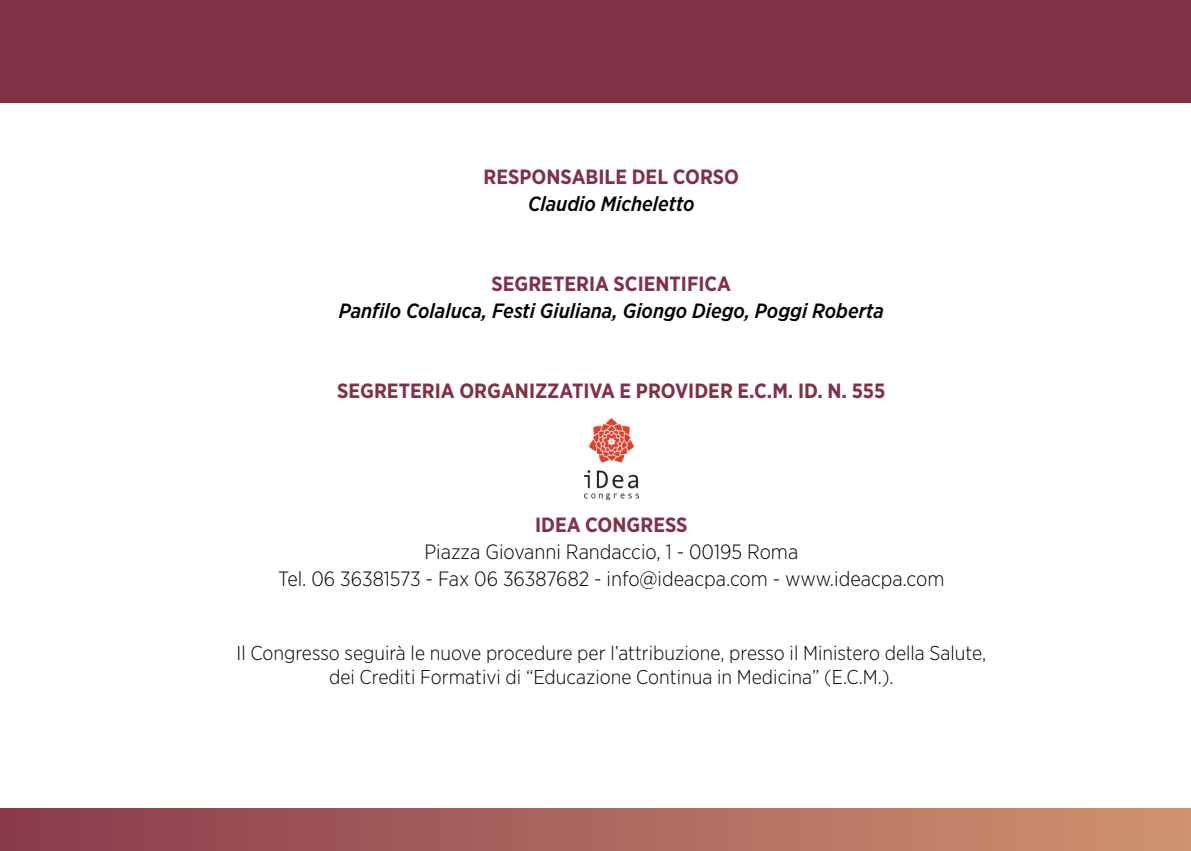
<style>
.page{position:relative;width:1191px;height:851px;background:#fff}
.page>*{position:absolute;margin:0;border:0;box-sizing:border-box;transform-origin:0 0}
.t1{font:700 20.6px "Gotham Narrow";color:#813146}
.t2{font:300 20.6px/26.8px "Gotham Narrow";color:#000;text-align:center}
.t3{font:italic 500 20.6px "Gotham Narrow";color:#000}
.t4{font:300 20px/24px "Gotham Narrow";color:#000;text-align:center}
</style>
<div class="page">
<img style="left:584px;top:417px;width:54px;height:82px">
<div style="left:0;top:0;width:1191px;height:102px;background:#813146"></div>
<div style="left:0;top:808px;width:1191px;height:42px;background:linear-gradient(to right,#893b4d,#d19370)"></div>
<p class="t1" style="left:483px;top:163px;width:257px">RESPONSABILE DEL CORSO</p>
<p class="t3" style="left:528px;top:190px;width:168px">Claudio Micheletto</p>
<p class="t1" style="left:491px;top:270px;width:241px">SEGRETERIA SCIENTIFICA</p>
<p class="t3" style="left:339px;top:297px;width:546px">Panfilo Colaluca, Festi Giuliana, Giongo Diego, Poggi Roberta</p>
<p class="t1" style="left:337px;top:378px;width:550px">SEGRETERIA ORGANIZZATIVA E PROVIDER E.C.M. ID. N. 555</p>
<p class="t1" style="left:535px;top:512px;width:154px">IDEA CONGRESS</p>
<p class="t2" style="left:278px;top:538px;width:667px">Piazza Giovanni Randaccio, 1 - 00195 Roma<br>Tel. 06 36381573 - Fax 06 36387682 - info@ideacpa.com - www.ideacpa.com</p>
<p class="t4" style="left:236px;top:640px;width:751px">Il Congresso seguirà le nuove procedure per l’attribuzione, presso il Ministero della Salute, dei Crediti Formativi di “Educazione Continua in Medicina” (E.C.M.).</p>
</div>
